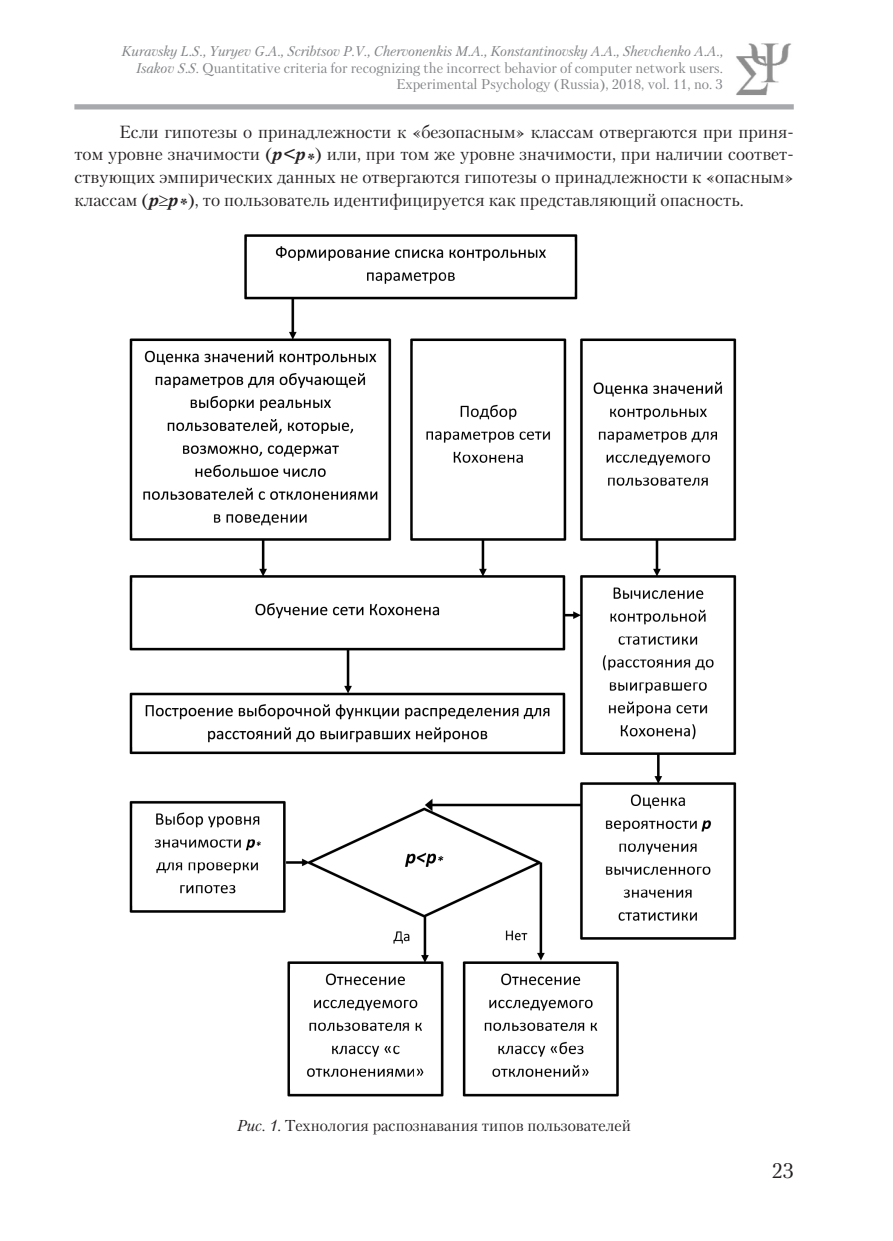
<style>
.page{position:relative;width:893px;height:1241px;background:#fff}
.page>*{position:absolute;margin:0;border:0;box-sizing:border-box;transform-origin:0 0}
.t1{font:21px "Petersburg C";color:#231f20}
.Текстовый_стиль{font:17.5px/22.8px "Petersburg C";color:#231f20;text-align:justify}
.Текстовый_стиль-2{font:15.75px "Petersburg C";color:#231f20}
.Подзаголовок{font:14px/16.6px "Petersburg C";color:#808285;text-align:right}
.s1{font-style:italic}
.s2{font-weight:700;font-style:italic}
</style>
<div class="page">
<div style="left:74px;top:104px;width:720px;height:5px;background:#a8a9ad"></div>
<img style="left:129px;top:234px;width:608px;height:863px">
<img style="left:736px;top:43px;width:55px;height:52px">
<p class="Подзаголовок" style="left:122px;top:43px;width:603px"><span class="s1">Kuravsky L.S., Yuryev G.A., Scribtsov P.V., Chervonenkis M.A., Konstantinovsky A.A., Shevchenko A.A.,<br>Isakov S.S.</span> Quantitative criteria for recognizing the incorrect behavior of computer network users.<br>Experimental Psychology (Russia), 2018, vol. 11, no. 3</p>
<p class="Текстовый_стиль" style="left:74px;top:120px;width:721px;text-indent:45px">Если гипотезы о принадлежности к «безопасным» классам отвергаются при приня&shy;том уровне значимости (<span class="s2">p&lt;p*</span>) или, при том же уровне значимости, при наличии соответ&shy;ствующих эмпирических данных не отвергаются гипотезы о принадлежности к «опасным» классам (<span class="s2">p</span>≥<span class="s2">p*</span>), то пользователь идентифицируется как представляющий опасность.</p>
<p class="Текстовый_стиль-2" style="left:237px;top:1116px;width:395px"><span class="s1">Рис. 1.</span> Технология распознавания типов пользователей</p>
<p class="t1" style="left:772px;top:1157px;width:24px">23</p>
</div>
